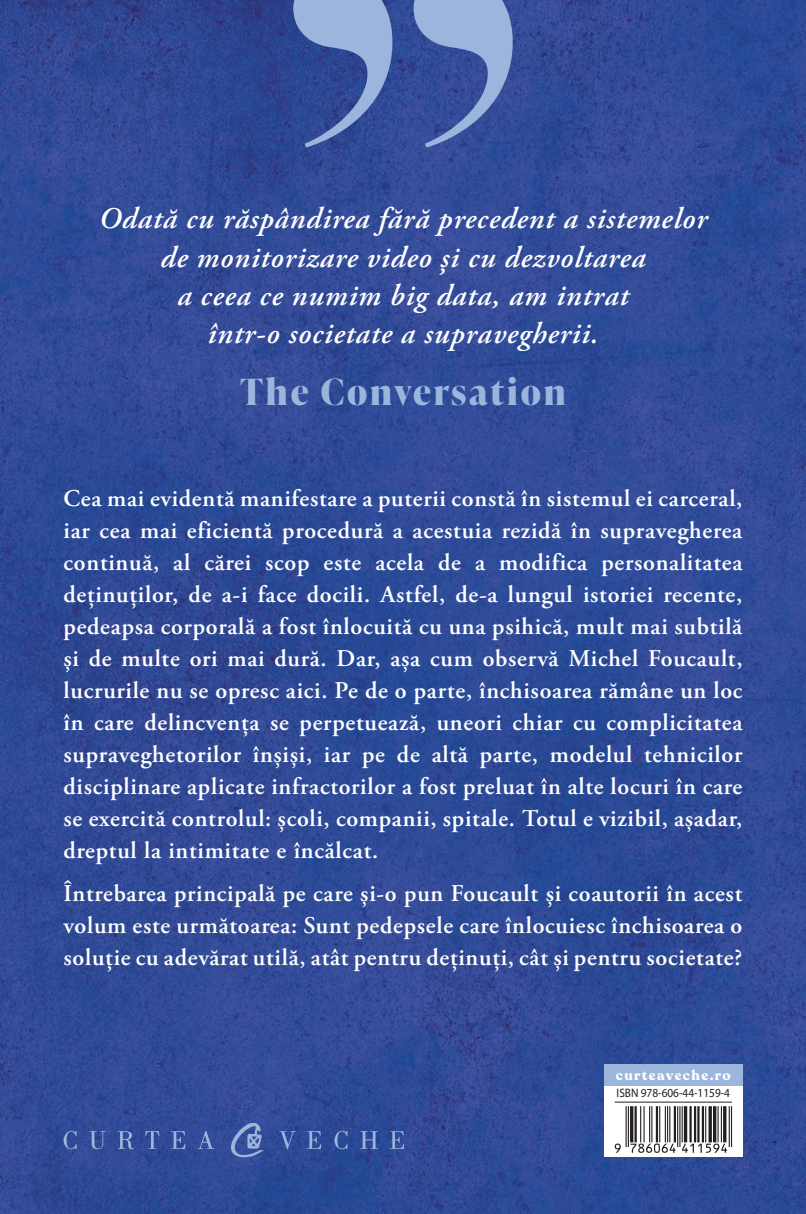
<style>
.page{position:relative;width:806px;height:1214px;background:#fff}
.page>*{position:absolute;margin:0;border:0;box-sizing:border-box;transform-origin:0 0}
.t1{font:700 36px "Ivy Presto Display";letter-spacing:.08em;color:#9bb5dd}
.t2{font:italic 600 30px/38px "Adobe Garamond Pro";letter-spacing:.03em;color:#fff;text-align:center}
.t3{font:600 24px/32px "Adobe Garamond Pro";letter-spacing:.03em;color:#fff;text-align:justify}
.t4{font:700 14px "Recoleta";letter-spacing:.1em;color:#fff}
.t5{font:12.2px "Myriad Pro";color:#231f20;scale:.92 1}
</style>
<div class="page">
<img style="left:0;top:0;width:805px;height:1213px">
<div style="left:604px;top:1095px;width:138px;height:13px;background:#fff"></div>
<div style="left:604px;top:1082px;width:138px;height:17px;background:#fff"></div>
<hr style="left:614px;top:1101px;width:117px;height:1px;background:#231f20">
<div style="left:604px;top:1106px;width:138px;height:51px;background:#fff"></div>
<div style="left:604px;top:1063px;width:138px;height:22px;background:#9bb5dd"></div>
<svg style="left:64px;top:1122px;width:340px;height:36px"></svg>
<svg style="left:293px;top:0;width:219px;height:147px"></svg>
<svg style="left:614px;top:1106px;width:117px;height:46px"></svg>
<p class="t2" style="left:99px;top:201px;width:609px">Odată cu răspândirea fără precedent a sistemelor de monitorizare video și cu dezvoltarea<br>a ceea ce numim big data, am intrat<br>într-o societate a supravegherii.</p>
<h1 class="t1" style="left:240px;top:366px;width:327px">The Conversation</h1>
<p class="t3" style="left:64px;top:482px;width:680px">Cea mai evidentă manifestare a puterii constă în sistemul ei carceral, iar cea mai eficientă procedură a acestuia rezidă în supravegherea continuă, al cărei scop este acela de a modifica personalitatea deținuților, de a-i face docili. Astfel, de-a lungul istoriei recente, pedeapsa corporală a fost înlocuită cu una psihică, mult mai subtilă și de multe ori mai dură. Dar, așa cum observă Michel Foucault, lucrurile nu se opresc aici. Pe de o parte, închisoarea rămâne un loc în care delincvența se perpetuează, uneori chiar cu complicitatea supraveghetorilor înșiși, iar pe de altă parte, modelul tehnicilor disciplinare aplicate infractorilor a fost preluat în alte locuri în care se exercită controlul: școli, companii, spitale. Totul e vizibil, așadar, dreptul la intimitate e încălcat.</p>
<p class="t3" style="left:64px;top:877px;width:679px">Întrebarea principală pe care și-o pun Foucault și coautorii în acest volum este următoarea: Sunt pedepsele care înlocuiesc închisoarea o soluție cu adevărat utilă, atât pentru deținuți, cât și pentru societate?</p>
<p class="t4" style="left:615px;top:1066px;width:116px">curteaveche.ro</p>
<p class="t5" style="left:616px;top:1086px;width:125px">ISBN 978-606-44-1159-4</p>
</div>
